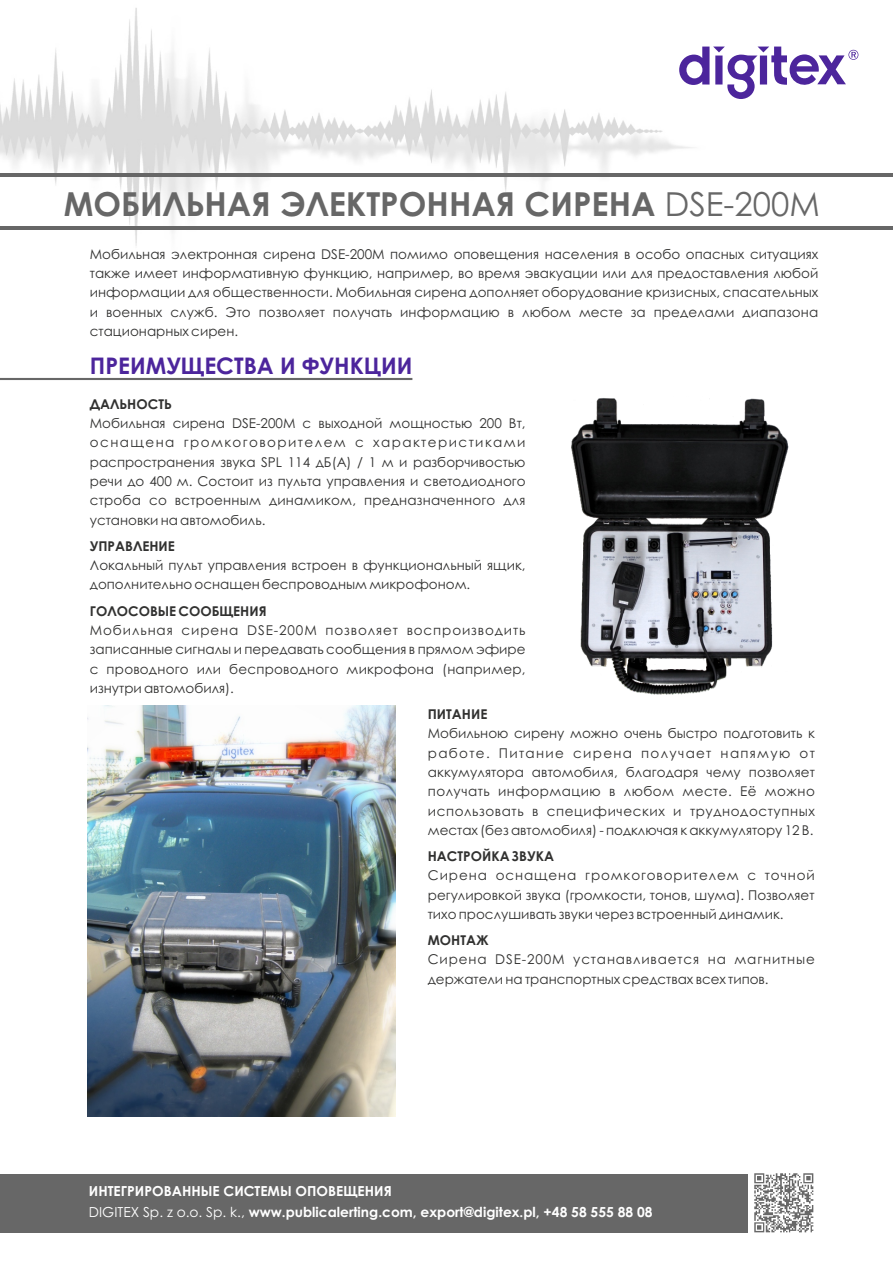
<style>
.page{position:relative;width:893px;height:1263px;background:#fff}
.page>*{position:absolute;margin:0;border:0;box-sizing:border-box;transform-origin:0 0}
.t1{font:700 33px "Century Gothic";color:#676767}
.t2{font:700 22.8px "Century Gothic";color:#4c259c}
.t3{font:700 13.8px/20.1px "Century Gothic";color:#fff}
.t4{font:13.5px/19.4px "Century Gothic";color:#313130;text-align:justify}
.t5{font:700 13.5px "Century Gothic";color:#313130}
.s1{font-weight:400}
</style>
<div class="page">
<img style="left:0;top:8px;width:736px;height:238px">
<svg style="left:679px;top:47px;width:179px;height:52px"></svg>
<hr style="left:0;top:173px;width:893px;height:4px;background:#676767">
<div style="left:0;top:1174px;width:748px;height:58px;background:#676767"></div>
<hr style="left:0;top:227px;width:893px;height:3px;background:#676767">
<img style="left:754px;top:1173px;width:60px;height:60px">
<hr style="left:0;top:378px;width:412px;height:2px;background:#676767">
<img style="left:571px;top:398px;width:218px;height:296px">
<img style="left:88px;top:706px;width:308px;height:411px">
<h1 class="t1" style="left:64px;top:191px;width:757px">МОБИЛЬНАЯ ЭЛЕКТРОННАЯ СИРЕНА <span class="s1">DSE-200M</span></h1>
<p class="t4" style="left:90px;top:245px;width:730px">Мобильная электронная сирена DSE-200M помимо оповещения населения в особо опасных ситуациях также имеет информативную функцию, например, во время эвакуации или для предоставления любой информации для общественности. Мобильная сирена дополняет оборудование кризисных, спасательных и военных служб. Это позволяет получать информацию в любом месте за пределами диапазона стационарных сирен.</p>
<h2 class="t2" style="left:90px;top:357px;width:324px">ПРЕИМУЩЕСТВА И ФУНКЦИИ</h2>
<p class="t5" style="left:90px;top:399px;width:83px">ДАЛЬНОСТЬ</p>
<p class="t4" style="left:90px;top:415px;width:437px">Мобильная сирена DSE-200M с выходной мощностью 200 Вт, оснащена громкоговорителем с характеристиками распространения звука SPL 114 дБ(A) / 1 м и разборчивостью речи до 400 м. Состоит из пульта управления и светодиодного строба со встроенным динамиком, предназначенного для установки на автомобиль.</p>
<p class="t5" style="left:90px;top:541px;width:87px">УПРАВЛЕНИЕ</p>
<p class="t4" style="left:90px;top:557px;width:437px">Локальный пульт управления встроен в функциональный ящик, дополнительно оснащен беспроводным микрофоном.</p>
<p class="t5" style="left:90px;top:605px;width:178px">ГОЛОСОВЫЕ СООБЩЕНИЯ</p>
<p class="t4" style="left:90px;top:622px;width:437px">Мобильная сирена DSE-200M позволяет воспроизводить записанные сигналы и передавать сообщения в прямом эфире с проводного или беспроводного микрофона (например, изнутри автомобиля).</p>
<p class="t5" style="left:428px;top:709px;width:61px">ПИТАНИЕ</p>
<p class="t4" style="left:428px;top:725px;width:389px">Мобильною сирену можно очень быстро подготовить к работе. Питание сирена получает напямую от аккумулятора автомобиля, благодаря чему позволяет получать информацию в любом месте. Её можно использовать в специфических и труднодоступных местах (без автомобиля) - подключая к аккумулятору 12 В.</p>
<p class="t5" style="left:428px;top:851px;width:128px">НАСТРОЙКА ЗВУКА</p>
<p class="t4" style="left:428px;top:867px;width:388px">Сирена оснащена громкоговорителем с точной регулировкой звука (громкости, тонов, шума). Позволяет тихо прослушивать звуки через встроенный динамик.</p>
<p class="t5" style="left:428px;top:935px;width:62px">МОНТАЖ</p>
<p class="t4" style="left:428px;top:951px;width:388px">Сирена DSE-200M устанавливается на магнитные держатели на транспортных средствах всех типов.</p>
<p class="t3" style="left:89px;top:1182px;width:565px">ИНТЕГРИРОВАННЫЕ СИСТЕМЫ ОПОВЕЩЕНИЯ<br><span class="s1">DIGITEX Sp. z o.o. Sp. k.,</span> www.publicalerting.com, export@digitex.pl, +48 58 555 88 08</p>
</div>
